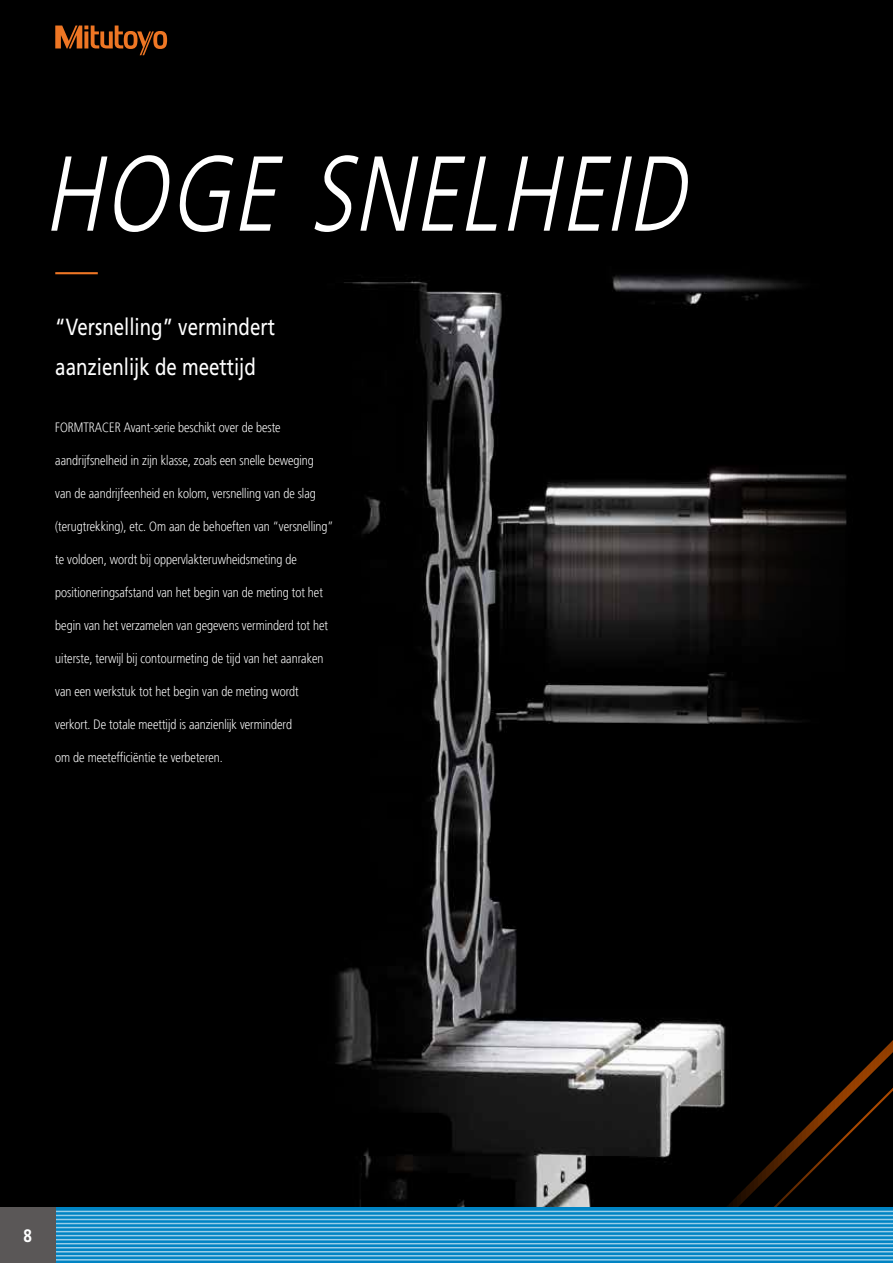
<style>
.page{position:relative;width:893px;height:1263px;background:#fff}
.page>*{position:absolute;margin:0;border:0;box-sizing:border-box;transform-origin:0 0}
.t1{font:italic 300 106.35px "Mitutoyo Frutiger";color:#fff}
.t2{font:23.4px/40.3px "Mitutoyo Frutiger";color:#fff}
.t3{font:700 18px "Mitutoyo Frutiger";color:#fff}
.t4{font:300 13.5px "Mitutoyo Frutiger";color:#fff}
</style>
<div class="page">
<img style="left:0;top:0;width:893px;height:1208px">
<div style="left:672px;top:846px;width:221px;height:362px;background:#000"></div>
<svg style="left:674px;top:890px;width:219px;height:318px;background:#0e0d0b"></svg>
<hr style="left:55px;top:272px;width:43px;height:2px;background:#ee7625">
<svg style="left:55px;top:1208px;width:838px;height:55px;background:#188fc8"></svg>
<hr style="left:0;top:1211px;width:893px;height:1px;background:#fff">
<hr style="left:0;top:1215px;width:893px;height:1px;background:#fff">
<hr style="left:0;top:1219px;width:893px;height:1px;background:#fff">
<hr style="left:0;top:1223px;width:893px;height:1px;background:#fff">
<hr style="left:0;top:1227px;width:893px;height:1px;background:#fff">
<hr style="left:0;top:1231px;width:893px;height:1px;background:#fff">
<hr style="left:0;top:1235px;width:893px;height:1px;background:#fff">
<hr style="left:0;top:1239px;width:893px;height:1px;background:#fff">
<hr style="left:0;top:1243px;width:893px;height:1px;background:#fff">
<hr style="left:0;top:1247px;width:893px;height:1px;background:#fff">
<hr style="left:0;top:1251px;width:893px;height:1px;background:#fff">
<hr style="left:0;top:1255px;width:893px;height:1px;background:#fff">
<hr style="left:0;top:1259px;width:893px;height:1px;background:#fff">
<div style="left:0;top:1208px;width:55px;height:55px;background:#5a5757"></div>
<svg style="left:55px;top:26px;width:112px;height:29px;background:#5d2e0d"></svg>
<h1 class="t1" style="left:44px;top:133px;width:667px">HOGE SNELHEID</h1>
<h2 class="t2" style="left:55px;top:306px;width:221px">“Versnelling” vermindert aanzienlijk de meettijd</h2>
<p class="t4" style="left:55px;top:420px;width:227px">FORMTRACER Avant-serie beschikt over de beste</p>
<p class="t4" style="left:55px;top:453px;width:260px">aandrijfsnelheid in zijn klasse, zoals een snelle beweging</p>
<p class="t4" style="left:55px;top:486px;width:262px">van de aandrijfeenheid en kolom, versnelling van de slag</p>
<p class="t4" style="left:55px;top:519px;width:280px">(terugtrekking), etc. Om aan de behoeften van “versnelling”</p>
<p class="t4" style="left:55px;top:552px;width:243px">te voldoen, wordt bij oppervlakteruwheidsmeting de</p>
<p class="t4" style="left:55px;top:585px;width:269px">positioneringsafstand van het begin van de meting tot het</p>
<p class="t4" style="left:55px;top:618px;width:274px">begin van het verzamelen van gegevens verminderd tot het</p>
<p class="t4" style="left:55px;top:651px;width:270px">uiterste, terwijl bij contourmeting de tijd van het aanraken</p>
<p class="t4" style="left:55px;top:684px;width:245px">van een werkstuk tot het begin van de meting wordt</p>
<p class="t4" style="left:55px;top:717px;width:238px">verkort. De totale meettijd is aanzienlijk verminderd</p>
<p class="t4" style="left:55px;top:750px;width:169px">om de meetefficiëntie te verbeteren.</p>
<h3 class="t3" style="left:23px;top:1225px;width:10px">8</h3>
</div>
